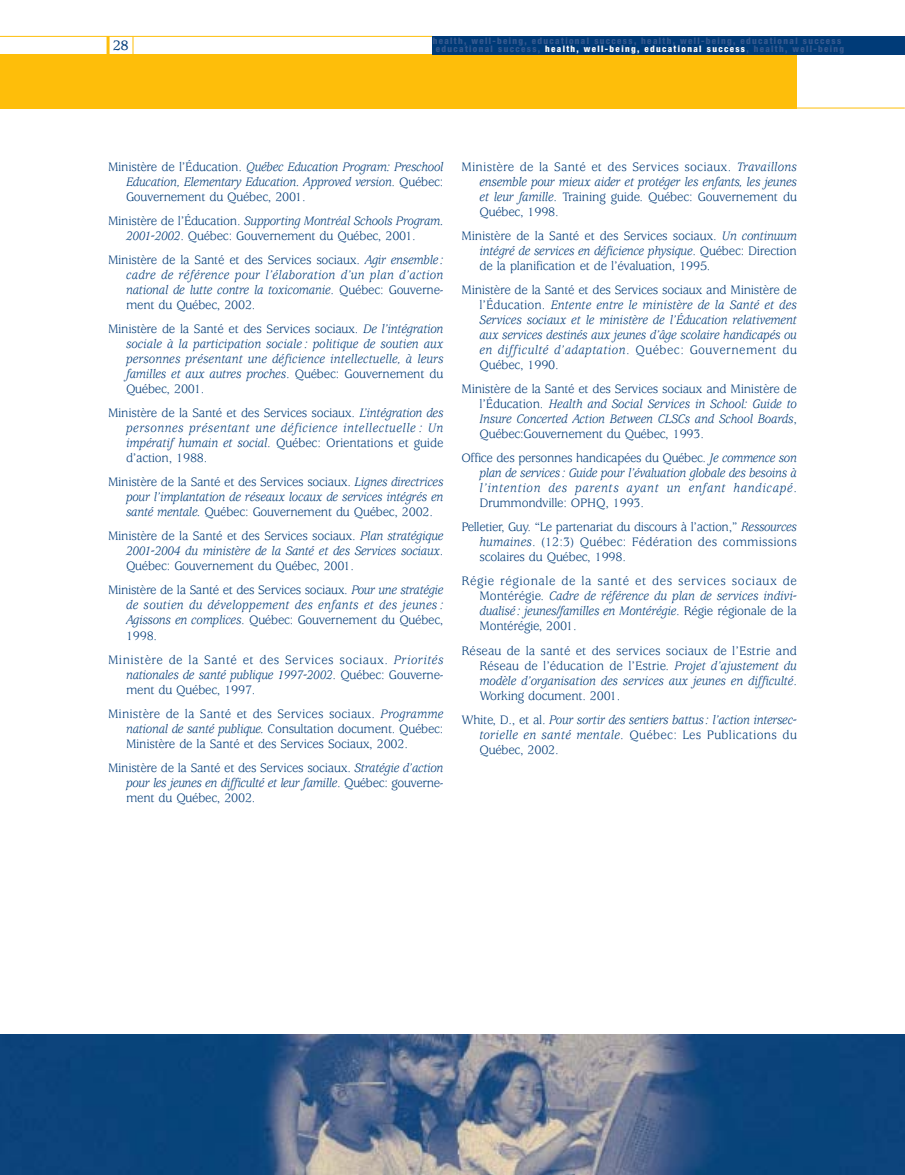
<style>
.page{position:relative;width:905px;height:1175px;background:#fff}
.page>*{position:absolute;margin:0;border:0;box-sizing:border-box;transform-origin:0 0}
.t1{font:500 15px "Usherwood";color:#003b78}
.t2{font:13.5px/15px "Usherwood";letter-spacing:-.02em;color:#003b78;text-align:justify;scale:.95 1}
.t3{font:italic 13.5px/15px "Usherwood";letter-spacing:-.015em;color:#003b78;text-align:justify;scale:.95 1}
.t4{font:800 condensed 9px "Helvetica Neue";letter-spacing:.15em;color:#375a90}
.s1{color:#fff}
.s2{font-style:normal}
.s3{font-style:italic}
</style>
<div class="page">
<div style="left:0;top:54px;width:796px;height:54px;background:#febe0a"></div>
<hr style="left:0;top:36px;width:432px;height:1px;background:#febe0a">
<div style="left:432px;top:36px;width:472px;height:18px;background:#003b78"></div>
<svg style="left:106px;top:36px;width:4px;height:18px"></svg>
<svg style="left:133px;top:36px;width:1px;height:18px"></svg>
<hr style="left:0;top:108px;width:904px;height:1px;background:#febe0a">
<img style="left:0;top:1034px;width:904px;height:140px">
<p class="t4" style="left:432px;top:38px;width:410px">health, well-being, educational success, health, well-being, educational success</p>
<p class="t1" style="left:113px;top:40px;width:17px">28</p>
<p class="t4" style="left:436px;top:46px;width:410px">educational success, <span class="s1">health, well-being, educational success</span>, health, well-being</p>
<p class="t3" style="left:126px;top:161px;width:335px;text-indent:-18px"><span class="s2">Ministère de l’Éducation.</span> Québec Education Program: Preschool Education, Elementary Education. Approved version<span class="s2">. Québec:<br>Gouvernement du Québec, 2001.</span></p>
<p class="t2" style="left:126px;top:215px;width:335px;text-indent:-18px">Ministère de l’Éducation. <span class="s3">Supporting Montréal Schools Program.<br>2001-2002</span>. Québec: Gouvernement du Québec, 2001.</p>
<p class="t3" style="left:126px;top:254px;width:335px;text-indent:-18px"><span class="s2">Ministère de la Santé et des Services sociaux.</span> Agir ensemble : cadre de référence pour l’élaboration d’un plan d’action national de lutte contre la toxicomanie<span class="s2">. Québec: Gouverne&shy;ment du Québec, 2002.</span></p>
<p class="t3" style="left:126px;top:323px;width:335px;text-indent:-18px"><span class="s2">Ministère de la Santé et des Services sociaux.</span> De l’intégration sociale à la participation sociale : politique de soutien aux personnes présentant une déficience intellectuelle, à leurs familles et aux autres proches<span class="s2">. Québec: Gouvernement du Québec, 2001.</span></p>
<p class="t3" style="left:126px;top:407px;width:335px;text-indent:-18px"><span class="s2">Ministère de la Santé et des Services sociaux.</span> L’intégration des personnes présentant une déficience intellectuelle : Un impératif humain et social<span class="s2">. Québec: Orientations et guide d’action, 1988.</span></p>
<p class="t3" style="left:126px;top:476px;width:335px;text-indent:-18px"><span class="s2">Ministère de la Santé et des Services sociaux.</span> Lignes directrices pour l’implantation de réseaux locaux de services intégrés en santé mentale. <span class="s2">Québec: Gouvernement du Québec, 2002.</span></p>
<p class="t2" style="left:126px;top:530px;width:335px;text-indent:-18px">Ministère de la Santé et des Services sociaux. <span class="s3">Plan stratégique 2001-2004 du ministère de la Santé et des Services sociaux</span>.<br>Québec: Gouvernement du Québec, 2001.</p>
<p class="t3" style="left:126px;top:584px;width:335px;text-indent:-18px"><span class="s2">Ministère de la Santé et des Services sociaux.</span> Pour une stratégie de soutien du développement des enfants et des jeunes :<br>Agissons en complices<span class="s2">. Québec: Gouvernement du Québec, 1998.</span></p>
<p class="t2" style="left:126px;top:653px;width:335px;text-indent:-18px">Ministère de la Santé et des Services sociaux. <span class="s3">Priorités nationales de santé publique 1997-2002</span>. Québec: Gouverne&shy;ment du Québec, 1997.</p>
<p class="t2" style="left:126px;top:707px;width:335px;text-indent:-18px">Ministère de la Santé et des Services sociaux. <span class="s3">Programme national de santé publique.</span> Consultation document. Québec:<br>Ministère de la Santé et des Services Sociaux, 2002.</p>
<p class="t2" style="left:126px;top:761px;width:335px;text-indent:-18px">Ministère de la Santé et des Services sociaux. <span class="s3">Stratégie d’action pour les jeunes en difficulté et leur famille</span>. Québec: gouverne&shy;ment du Québec, 2002.</p>
<p class="t2" style="left:479px;top:161px;width:335px;text-indent:-18px">Ministère de la Santé et des Services sociaux. <span class="s3">Travaillons ensemble pour mieux aider et protéger les enfants, les jeunes et leur famille</span>. Training guide. Québec: Gouvernement du Québec, 1998.</p>
<p class="t2" style="left:479px;top:230px;width:335px;text-indent:-18px">Ministère de la Santé et des Services sociaux. <span class="s3">Un continuum intégré de services en déficience physique</span>. Québec: Direction de la planification et de l’évaluation, 1995.</p>
<p class="t3" style="left:479px;top:284px;width:335px;text-indent:-18px"><span class="s2">Ministère de la Santé et des Services sociaux and Ministère de l’Éducation.</span> Entente entre le ministère de la Santé et des Services sociaux et le ministère de l’Éducation relativement aux services destinés aux jeunes d’âge scolaire handicapés ou en difficulté d’adaptation<span class="s2">. Québec: Gouvernement du Québec, 1990.</span></p>
<p class="t2" style="left:479px;top:383px;width:335px;text-indent:-18px">Ministère de la Santé et des Services sociaux and Ministère de l’Éducation. <span class="s3">Health and Social Services in School: Guide to Insure Concerted Action Between CLSCs and School Boards</span>, Québec:Gouvernement du Québec, 1993.</p>
<p class="t3" style="left:479px;top:452px;width:335px;text-indent:-18px"><span class="s2">Office des personnes handicapées du Québec.</span> Je commence son plan de services: Guide pour l’évaluation globale des besoins à l’intention des parents ayant un enfant handicapé<span class="s2">.<br>Drummondville: OPHQ, 1993.</span></p>
<p class="t2" style="left:479px;top:521px;width:335px;text-indent:-18px">Pelletier, Guy. “Le partenariat du discours à l’action,” <span class="s3">Ressources humaines</span>. (12:3) Québec: Fédération des commissions scolaires du Québec, 1998.</p>
<p class="t2" style="left:479px;top:575px;width:335px;text-indent:-18px">Régie régionale de la santé et des services sociaux de Montérégie. <span class="s3">Cadre de référence du plan de services indivi&shy;dualisé : jeunes/familles en Montérégie</span>. Régie régionale de la Montérégie, 2001.</p>
<p class="t2" style="left:479px;top:644px;width:335px;text-indent:-18px">Réseau de la santé et des services sociaux de l’Estrie and Réseau de l’éducation de l’Estrie. <span class="s3">Projet d’ajustement du modèle d’organisation des services aux jeunes en difficulté</span>.<br>Working document. 2001.</p>
<p class="t3" style="left:479px;top:713px;width:335px;text-indent:-18px"><span class="s2">White, D., et al.</span> Pour sortir des sentiers battus : l’action intersec&shy;torielle en santé mentale<span class="s2">. Québec: Les Publications du Québec, 2002.</span></p>
</div>
